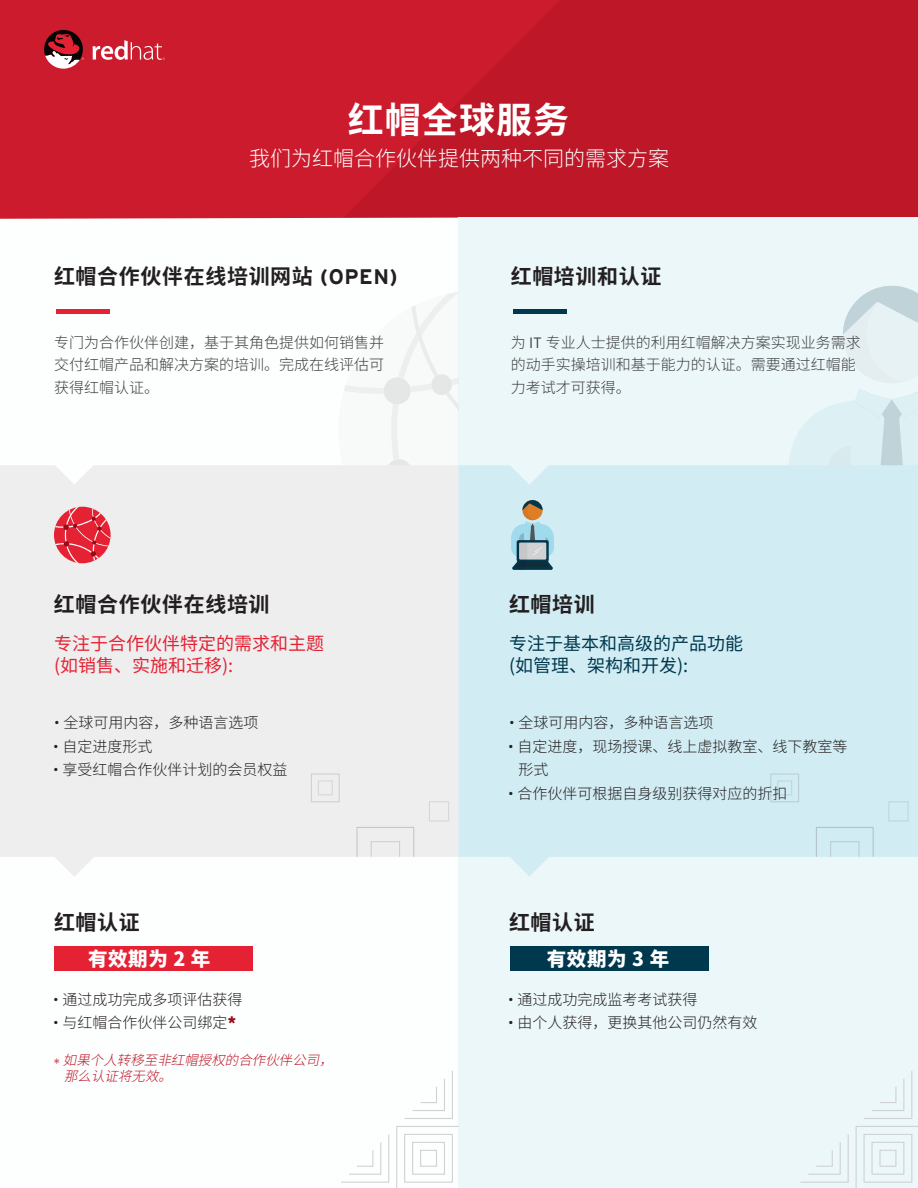
<style>
.page{position:relative;width:918px;height:1188px;background:#fff}
.page>*{position:absolute;margin:0;border:0;box-sizing:border-box;transform-origin:0 0}
.t1{font:700 36px "Noto Sans CJ Ksc";letter-spacing:.03em;color:#fff}
.t2{font:700 21px "Noto Sans CJ Ksc";letter-spacing:.03em;color:#231f20}
.t3{font:300 21px "Noto Sans CJ Ksc";color:#fff}
.t4{font:900 19.5px "Noto Sans CJ Ksc";letter-spacing:.03em;color:#fff}
.t5{font:18px/21.5px "Noto Sans CJ Ksc";color:#e52233}
.t6{font:18px/21.5px "Noto Sans CJ Ksc";color:#00384e}
.t7{font:300 15px/23.4px "Noto Sans CJ Ksc";color:#231f20}
.t8{font:300 15px/22.8px "Noto Sans CJ Ksc";color:#3e3e3f;text-align:justify}
.t9{font:italic 300 13.5px/16.2px "Noto Sans CJ Ksc";color:#bd1728}
.t10{font:italic 300 13.5px "Interstate";color:#bd1728}
.s1{font-family:"Interstate"}
.s2{font-family:"Overpass";font-weight:700;font-size:16.2px;color:#980c19}
</style>
<div class="page">
<div style="left:0;top:0;width:918px;height:219px;background:#bd1728"></div>
<svg style="left:0;top:0;width:688px;height:218px;fill:#cc1b2c"></svg>
<div style="left:459px;top:218px;width:459px;height:970px;background:#ecf7f9"></div>
<div style="left:0;top:465px;width:459px;height:412px;background:#eeeeef"></div>
<div style="left:459px;top:465px;width:459px;height:411px;background:#d1ecf3"></div>
<svg style="left:48px;top:465px;width:59px;height:19px"></svg>
<svg style="left:503px;top:465px;width:59px;height:19px"></svg>
<svg style="left:160px;top:857px;width:299px;height:331px"></svg>
<svg style="left:620px;top:857px;width:298px;height:331px"></svg>
<hr style="left:56px;top:310px;width:53px;height:4px;background:#e52233">
<hr style="left:513px;top:310px;width:53px;height:4px;background:#00384e">
<svg style="left:44px;top:30px;width:40px;height:39px"></svg>
<svg style="left:93px;top:40px;width:72px;height:20px"></svg>
<svg style="left:511px;top:500px;width:43px;height:71px;background:#98b2b6"></svg>
<svg style="left:344px;top:291px;width:115px;height:174px"></svg>
<svg style="left:789px;top:389px;width:129px;height:76px"></svg>
<svg style="left:843px;top:286px;width:75px;height:49px"></svg>
<svg style="left:55px;top:507px;width:55px;height:56px;background:#e55965"></svg>
<div style="left:54px;top:946px;width:198px;height:25px;background:#e52233"></div>
<div style="left:510px;top:946px;width:198px;height:25px;background:#00384e"></div>
<h1 class="t1" style="left:348px;top:99px;width:223px">红帽全球服务</h1>
<h2 class="t3" style="left:249px;top:147px;width:421px">我们为红帽合作伙伴提供两种不同的需求方案</h2>
<h2 class="t2" style="left:54px;top:264px;width:345px">红帽合作伙伴在线培训网站 <span class="s1">(OPEN)</span></h2>
<h2 class="t2" style="left:511px;top:264px;width:152px">红帽培训和认证</h2>
<p class="t8" style="left:54px;top:331px;width:332px">专门为合作伙伴创建，基于其角色提供如何销售并交付红帽产品和解决方案的培训。完成在线评估可获得红帽认证。</p>
<p class="t8" style="left:511px;top:331px;width:352px;text-align:left">为 <span class="s1">IT</span> 专业人士提供的利用红帽解决方案实现业务需求的动手实操培训和基于能力的认证。需要通过红帽能力考试才可获得。</p>
<h2 class="t2" style="left:54px;top:593px;width:217px">红帽合作伙伴在线培训</h2>
<p class="t5" style="left:54px;top:633px;width:271px">专注于合作伙伴特定的需求和主题(如销售、实施和迁移):</p>
<p class="t7" style="left:54px;top:711px;width:206px"><span class="s1">•</span> 全球可用内容，多种语言选项</p>
<p class="t7" style="left:53px;top:735px;width:101px"><span class="s1">•</span> 自定进度形式</p>
<p class="t7" style="left:53px;top:758px;width:236px"><span class="s1">•</span> 享受红帽合作伙伴计划的会员权益</p>
<h2 class="t2" style="left:54px;top:910px;width:87px">红帽认证</h2>
<h2 class="t2" style="left:509px;top:593px;width:87px">红帽培训</h2>
<p class="t6" style="left:509px;top:633px;width:235px">专注于基本和高级的产品功能(如管理、架构和开发):</p>
<p class="t7" style="left:509px;top:711px;width:206px"><span class="s1">•</span> 全球可用内容，多种语言选项</p>
<p class="t7" style="left:519px;top:735px;width:330px;text-indent:-11px"><span class="s1">•</span> 自定进度，现场授课、线上虚拟教室、线下教室等形式</p>
<p class="t7" style="left:508px;top:782px;width:281px"><span class="s1">•</span> 合作伙伴可根据自身级别获得对应的折扣</p>
<h2 class="t2" style="left:509px;top:910px;width:87px">红帽认证</h2>
<h3 class="t4" style="left:88px;top:948px;width:124px">有效期为 2 年</h3>
<h3 class="t4" style="left:547px;top:948px;width:124px">有效期为 3 年</h3>
<p class="t7" style="left:53px;top:988px;width:191px"><span class="s1">•</span> 通过成功完成多项评估获得</p>
<p class="t7" style="left:53px;top:1012px;width:185px"><span class="s1">•</span> 与红帽合作伙伴公司绑定<span class="s2">*</span></p>
<p class="t10" style="left:53px;top:1055px;width:8px">*</p>
<p class="t9" style="left:63px;top:1052px;width:279px">如果个人转移至非红帽授权的合作伙伴公司，那么认证将无效。</p>
<p class="t7" style="left:508px;top:988px;width:191px"><span class="s1">•</span> 通过成功完成监考考试获得</p>
<p class="t7" style="left:508px;top:1012px;width:251px"><span class="s1">•</span> 由个人获得，更换其他公司仍然有效</p>
</div>
